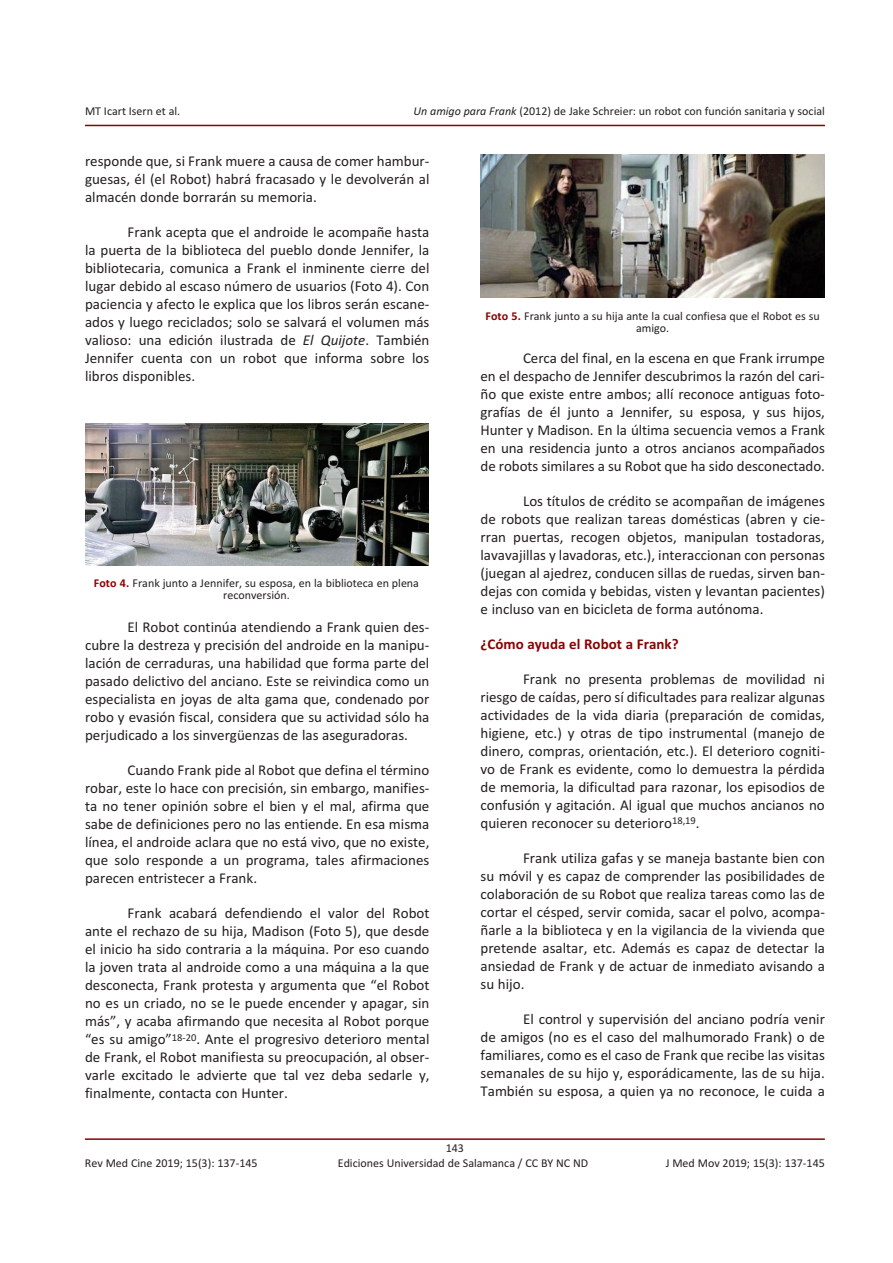
<style>
.page{position:relative;width:893px;height:1263px;background:#fff}
.page>*{position:absolute;margin:0;border:0;box-sizing:border-box;transform-origin:0 0}
.t1{font:15px/18px "Calibri";color:#231f20;text-align:justify}
.t2{font:700 15px "Calibri";color:#8b0202}
.t3{font:12px/12px "Calibri";color:#231f20;text-align:center}
.s1{font-style:italic}
.s2{font-weight:700;color:#8b0202}
</style>
<div class="page">
<hr style="left:85px;top:125px;width:740px;height:1px;background:#8b0202">
<hr style="left:85px;top:1138px;width:740px;height:2px;background:#8b0202">
<img style="left:86px;top:423px;width:343px;height:142px">
<img style="left:480px;top:155px;width:345px;height:143px">
<p class="t3" style="left:85px;top:105px;width:97px">MT Icart Isern et al.</p>
<p class="t3" style="left:413px;top:105px;width:413px"><span class="s1">Un amigo para Frank</span> (2012) de Jake Schreier: un robot con función sanitaria y social</p>
<p class="t1" style="left:85px;top:152px;width:346px">responde que, si Frank muere a causa de comer hambur&shy;guesas, él (el Robot) habrá fracasado y le devolverán al almacén donde borrarán su memoria.</p>
<p class="t1" style="left:85px;top:223px;width:346px;text-indent:43px">Frank acepta que el androide le acompañe hasta la puerta de la biblioteca del pueblo donde Jennifer, la bibliotecaria, comunica a Frank el inminente cierre del lugar debido al escaso número de usuarios (Foto 4). Con paciencia y afecto le explica que los libros serán escane&shy;ados y luego reciclados; solo se salvará el volumen más valioso: una edición ilustrada de <span class="s1">El Quijote</span>. También Jennifer cuenta con un robot que informa sobre los libros disponibles.</p>
<p class="t3" style="left:94px;top:577px;width:327px"><span class="s2">Foto 4.</span> Frank junto a Jennifer, su esposa, en la biblioteca en plena reconversión.</p>
<p class="t1" style="left:85px;top:618px;width:346px;text-indent:43px">El Robot continúa atendiendo a Frank quien des&shy;cubre la destreza y precisión del androide en la manipu&shy;lación de cerraduras, una habilidad que forma parte del pasado delictivo del anciano. Este se reivindica como un especialista en joyas de alta gama que, condenado por robo y evasión fiscal, considera que su actividad sólo ha perjudicado a los sinvergüenzas de las aseguradoras.</p>
<p class="t1" style="left:85px;top:761px;width:346px;text-indent:43px">Cuando Frank pide al Robot que defina el término robar, este lo hace con precisión, sin embargo, manifies&shy;ta no tener opinión sobre el bien y el mal, afirma que sabe de definiciones pero no las entiende. En esa misma línea, el androide aclara que no está vivo, que no existe, que solo responde a un programa, tales afirmaciones parecen entristecer a Frank.</p>
<p class="t1" style="left:85px;top:904px;width:346px;text-indent:43px">Frank acabará defendiendo el valor del Robot ante el rechazo de su hija, Madison (Foto 5), que desde el inicio ha sido contraria a la máquina. Por eso cuando la joven trata al androide como a una máquina a la que desconecta, Frank protesta y argumenta que “el Robot no es un criado, no se le puede encender y apagar, sin más”, y acaba afirmando que necesita al Robot porque “es su amigo”<sup>18-20</sup>. Ante el progresivo deterioro mental de Frank, el Robot manifiesta su preocupación, al obser&shy;varle excitado le advierte que tal vez deba sedarle y, finalmente, contacta con Hunter.</p>
<p class="t3" style="left:486px;top:309px;width:336px"><span class="s2">Foto 5.</span> Frank junto a su hija ante la cual confiesa que el Robot es su amigo.</p>
<p class="t1" style="left:480px;top:348px;width:346px;text-indent:43px">Cerca del final, en la escena en que Frank irrumpe en el despacho de Jennifer descubrimos la razón del cari&shy;ño que existe entre ambos; allí reconoce antiguas foto&shy;grafías de él junto a Jennifer, su esposa, y sus hijos, Hunter y Madison. En la última secuencia vemos a Frank en una residencia junto a otros ancianos acompañados de robots similares a su Robot que ha sido desconectado.</p>
<p class="t1" style="left:480px;top:491px;width:346px;text-indent:43px">Los títulos de crédito se acompañan de imágenes de robots que realizan tareas domésticas (abren y cie&shy;rran puertas, recogen objetos, manipulan tostadoras, lavavajillas y lavadoras, etc.), interaccionan con personas (juegan al ajedrez, conducen sillas de ruedas, sirven ban&shy;dejas con comida y bebidas, visten y levantan pacientes) e incluso van en bicicleta de forma autónoma.</p>
<p class="t2" style="left:480px;top:635px;width:200px">¿Cómo ayuda el Robot a Frank?</p>
<p class="t1" style="left:480px;top:669px;width:346px;text-indent:43px">Frank no presenta problemas de movilidad ni riesgo de caídas, pero sí dificultades para realizar algunas actividades de la vida diaria (preparación de comidas, higiene, etc.) y otras de tipo instrumental (manejo de dinero, compras, orientación, etc.). El deterioro cogniti&shy;vo de Frank es evidente, como lo demuestra la pérdida de memoria, la dificultad para razonar, los episodios de confusión y agitación. Al igual que muchos ancianos no quieren reconocer su deterioro<sup>18,19</sup>.</p>
<p class="t1" style="left:480px;top:848px;width:346px;text-indent:43px">Frank utiliza gafas y se maneja bastante bien con su móvil y es capaz de comprender las posibilidades de colaboración de su Robot que realiza tareas como las de cortar el césped, servir comida, sacar el polvo, acompa&shy;ñarle a la biblioteca y en la vigilancia de la vivienda que pretende asaltar, etc. Además es capaz de detectar la ansiedad de Frank y de actuar de inmediato avisando a su hijo.</p>
<p class="t1" style="left:480px;top:1009px;width:346px;text-indent:43px">El control y supervisión del anciano podría venir de amigos (no es el caso del malhumorado Frank) o de familiares, como es el caso de Frank que recibe las visitas semanales de su hijo y, esporádicamente, las de su hija.<br>También su esposa, a quien ya no reconoce, le cuida a</p>
<p class="t3" style="left:446px;top:1142px;width:20px">143</p>
<p class="t3" style="left:85px;top:1156px;width:174px">Rev Med Cine 2019; 15(3): 137-145</p>
<p class="t3" style="left:338px;top:1156px;width:252px">Ediciones Universidad de Salamanca / CC BY NC ND</p>
<p class="t3" style="left:666px;top:1156px;width:161px">J Med Mov 2019; 15(3): 137-145</p>
</div>
